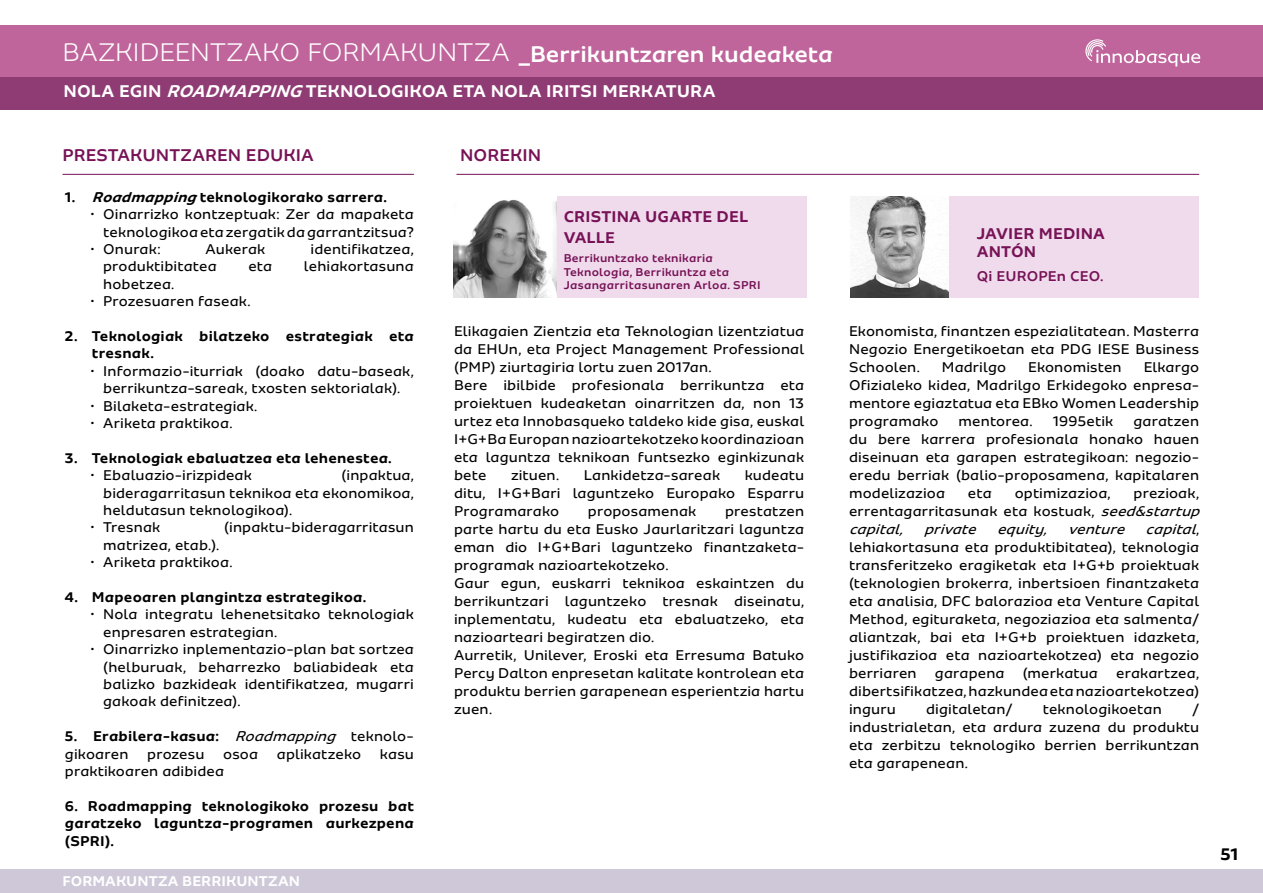
<style>
.page{position:relative;width:1263px;height:893px;background:#fff}
.page>*{position:absolute;margin:0;border:0;box-sizing:border-box;transform-origin:0 0}
.t1{font:300 27px "Sua";color:#fff}
.t2{font:500 24px "Sua";color:#fff}
.t3{font:700 18px "Sua";letter-spacing:.005em;color:#fff}
.t4{font:500 18px "Sua";letter-spacing:.005em;color:#771256}
.t5{font:700 18px "Sua";color:#000}
.t6{font:700 16.5px/21px "Sua";letter-spacing:.01em;color:#771256}
.t7{font:15px/18px "Sua";letter-spacing:.01em;color:#000;text-align:justify}
.t8{font:700 15px/17.4px "Sua";letter-spacing:.015em;color:#000}
.t9{font:700 15px "Sua";letter-spacing:.005em;color:#fff}
.t10{font:500 15px "Sua";letter-spacing:.01em;color:#771256}
.t11{font:500 12px/13.5px "Sua";letter-spacing:.02em;color:#771256}
.s1{font-style:italic}
.s2{font-weight:700}
</style>
<div class="page">
<div style="left:0;top:26px;width:1263px;height:52px;background:#bf659b"></div>
<svg style="left:1085px;top:39px;width:115px;height:27px"></svg>
<div style="left:0;top:870px;width:1263px;height:23px;background:#cec8d8"></div>
<div style="left:0;top:77px;width:1263px;height:32px;background:#903c74"></div>
<hr style="left:456px;top:174px;width:743px;height:1px;background:#771256">
<hr style="left:63px;top:174px;width:351px;height:1px;background:#771256">
<div style="left:556px;top:196px;width:250px;height:102px;background:#efdbec"></div>
<div style="left:949px;top:196px;width:250px;height:102px;background:#efdbec"></div>
<img style="left:453px;top:200px;width:103px;height:98px">
<img style="left:850px;top:197px;width:99px;height:101px">
<h1 class="t1" style="left:63px;top:38px;width:448px">BAZKIDEENTZAKO FORMAKUNTZA</h1>
<h2 class="t2" style="left:519px;top:40px;width:315px">_Berrikuntzaren kudeaketa</h2>
<p class="t3" style="left:64px;top:80px;width:653px">NOLA EGIN <span class="s1">ROADMAPPING</span>TEKNOLOGIKOA ETA NOLA IRITSI MERKATURA</p>
<p class="t4" style="left:63px;top:145px;width:253px">PRESTAKUNTZAREN EDUKIA</p>
<p class="t8" style="left:65px;top:188px;width:324px">1. <span class="s1">Roadmapping</span>teknologikorako sarrera.</p>
<p class="t7" style="left:90px;top:205px;width:325px;line-height:17.4px;text-align:right">• Oinarrizko kontzeptuak: Zer da mapaketa teknologikoa eta zergatik da garrantzitsua?</p>
<p class="t7" style="left:90px;top:240px;width:72px">• Onurak:</p>
<p class="t7" style="left:206px;top:240px;width:61px">Aukerak</p>
<p class="t7" style="left:310px;top:240px;width:105px">identifikatzea,</p>
<p class="t7" style="left:103px;top:257px;width:115px">produktibitatea</p>
<p class="t7" style="left:248px;top:257px;width:25px">eta</p>
<p class="t7" style="left:304px;top:257px;width:111px">lehiakortasuna</p>
<p class="t7" style="left:103px;top:275px;width:73px">hobetzea.</p>
<p class="t7" style="left:90px;top:292px;width:162px">• Prozesuaren faseak.</p>
<p class="t8" style="left:92px;top:327px;width:323px;text-indent:-27px">2. Teknologiak bilatzeko estrategiak eta tresnak.</p>
<p class="t7" style="left:90px;top:362px;width:325px;line-height:17.4px;text-align:center">• Informazio-iturriak (doako datu-baseak, berrikuntza-sareak, txosten sektorialak).</p>
<p class="t7" style="left:90px;top:396px;width:168px">• Bilaketa-estrategiak.</p>
<p class="t7" style="left:90px;top:414px;width:144px">• Ariketa praktikoa.</p>
<p class="t8" style="left:65px;top:449px;width:328px">3. Teknologiak ebaluatzea eta lehenestea.</p>
<p class="t7" style="left:90px;top:466px;width:163px">• Ebaluazio-irizpideak</p>
<p class="t7" style="left:103px;top:466px;width:312px;line-height:17.4px;text-indent:238px">(inpaktua, bideragarritasun teknikoa eta ekonomikoa, heldutasun teknologikoa).</p>
<p class="t7" style="left:90px;top:518px;width:71px">• Tresnak</p>
<p class="t7" style="left:224px;top:518px;width:191px">(inpaktu-bideragarritasun</p>
<p class="t7" style="left:103px;top:536px;width:118px">matrizea, etab.).</p>
<p class="t7" style="left:90px;top:553px;width:144px">• Ariketa praktikoa.</p>
<p class="t8" style="left:65px;top:588px;width:303px">4. Mapeoaren plangintza estrategikoa.</p>
<p class="t7" style="left:103px;top:606px;width:312px;line-height:17.4px;text-indent:-13px">• Nola integratu lehenetsitako teknologiak enpresaren estrategian.</p>
<p class="t7" style="left:103px;top:640px;width:312px;line-height:17.4px;text-indent:-13px">• Oinarrizko inplementazio-plan bat sortzea (helburuak, beharrezko baliabideak eta balizko bazkideak identifikatzea, mugarri gakoak definitzea).</p>
<p class="t7" style="left:65px;top:727px;width:350px;line-height:17.4px"><span class="s2">5. Erabilera-kasua:</span> <span class="s1">Roadmapping</span> teknolo&shy;gikoaren prozesu osoa aplikatzeko kasu praktikoaren adibidea</p>
<p class="t8" style="left:65px;top:797px;width:350px;text-align:justify">6. Roadmapping teknologikoko prozesu bat garatzeko laguntza-programen aurkezpena (SPRI).</p>
<p class="t9" style="left:63px;top:872px;width:239px">FORMAKUNTZA BERRIKUNTZAN</p>
<p class="t4" style="left:460px;top:145px;width:83px">NOREKIN</p>
<p class="t6" style="left:564px;top:205px;width:186px">CRISTINA UGARTE DEL<br>VALLE</p>
<p class="t11" style="left:564px;top:251px;width:198px">Berrikuntzako teknikaria<br>Teknologia, Berrikuntza eta<br>Jasangarritasunaren Arloa. SPRI</p>
<p class="t7" style="left:454px;top:322px;width:352px;text-align:left">Elikagaien Zientzia eta Teknologian lizentziatua da EHUn, eta Project Management Professional (PMP) ziurtagiria lortu zuen 2017an.<br>Bere ibilbide profesionala berrikuntza eta proiektuen kudeaketan oinarritzen da, non 13 urtez eta Innobasqueko taldeko kide gisa, euskal I+G+Ba Europan nazioartekotzeko koordinazioan eta laguntza teknikoan funtsezko eginkizunak bete</p>
<p class="t7" style="left:454px;top:466px;width:352px;text-indent:291px">kudeatu ditu, I+G+Bari laguntzeko Europako Esparru Programarako</p>
<p class="t7" style="left:511px;top:466px;width:50px">zituen.</p>
<p class="t7" style="left:584px;top:466px;width:138px">Lankidetza-sareak</p>
<p class="t7" style="left:588px;top:502px;width:110px">proposamenak</p>
<p class="t7" style="left:454px;top:502px;width:352px;text-align:left;text-indent:271px">prestatzen parte hartu du eta Eusko Jaurlaritzari laguntza eman dio I+G+Bari laguntzeko finantzaketa&shy;programak nazioartekotzeko.<br>Gaur egun, euskarri teknikoa eskaintzen du berrikuntzari laguntzeko tresnak diseinatu, inplementatu, kudeatu eta ebaluatzeko, eta nazioarteari begiratzen dio.<br>Aurretik, Unilever, Eroski eta Erresuma Batuko Percy Dalton enpresetan kalitate kontrolean eta produktu berrien garapenean esperientzia hartu zuen.</p>
<p class="t6" style="left:977px;top:224px;width:130px;line-height:18px">JAVIER MEDINA<br>ANTÓN</p>
<p class="t10" style="left:977px;top:267px;width:128px">Qi EUROPEn CEO.</p>
<p class="t7" style="left:849px;top:322px;width:352px">Ekonomista, finantzen espezialitatean. Masterra Negozio Energetikoetan eta PDG IESE Business Schoolen.</p>
<p class="t7" style="left:849px;top:358px;width:352px;text-indent:295px">Elkargo Ofizialeko kidea, Madrilgo Erkidegoko enpresa&shy;mentore egiaztatua eta EBko Women Leadership programako</p>
<p class="t7" style="left:942px;top:358px;width:66px">Madrilgo</p>
<p class="t7" style="left:1028px;top:358px;width:95px">Ekonomisten</p>
<p class="t7" style="left:958px;top:412px;width:76px">mentorea.</p>
<p class="t7" style="left:1053px;top:412px;width:62px">1995etik</p>
<p class="t7" style="left:849px;top:412px;width:352px;text-indent:284px">garatzen du bere karrera profesionala honako hauen diseinuan eta garapen estrategikoan: negozio&shy;eredu berriak (balio-proposamena, kapitalaren modelizazioa</p>
<p class="t7" style="left:849px;top:484px;width:357px;text-align:left;text-indent:285px">prezioak, errentagarritasunak eta kostuak, <span class="s1">seed&amp;startup capital, private equity, venture capital</span>, lehiakortasuna eta produktibitatea), teknologia transferitzeko eragiketak eta I+G+b proiektuak (teknologien brokerra, inbertsioen finantzaketa eta analisia, DFC balorazioa eta Venture Capital Method, egituraketa, negoziazioa eta salmenta/ aliantzak, bai eta I+G+b proiektuen idazketa, justifikazioa eta nazioartekotzea) eta negozio berriaren garapena (merkatua erakartzea, dibertsifikatzea, hazkundea eta nazioartekotzea) inguru</p>
<p class="t7" style="left:968px;top:484px;width:25px">eta</p>
<p class="t7" style="left:1015px;top:484px;width:97px">optimizazioa,</p>
<p class="t7" style="left:849px;top:700px;width:352px;text-indent:343px">/ industrialetan, eta ardura zuzena du produktu eta zerbitzu teknologiko berrien berrikuntzan eta garapenean.</p>
<p class="t7" style="left:926px;top:700px;width:88px">digitaletan/</p>
<p class="t7" style="left:1043px;top:700px;width:120px">teknologikoetan</p>
<p class="t5" style="left:1220px;top:843px;width:19px">51</p>
</div>
